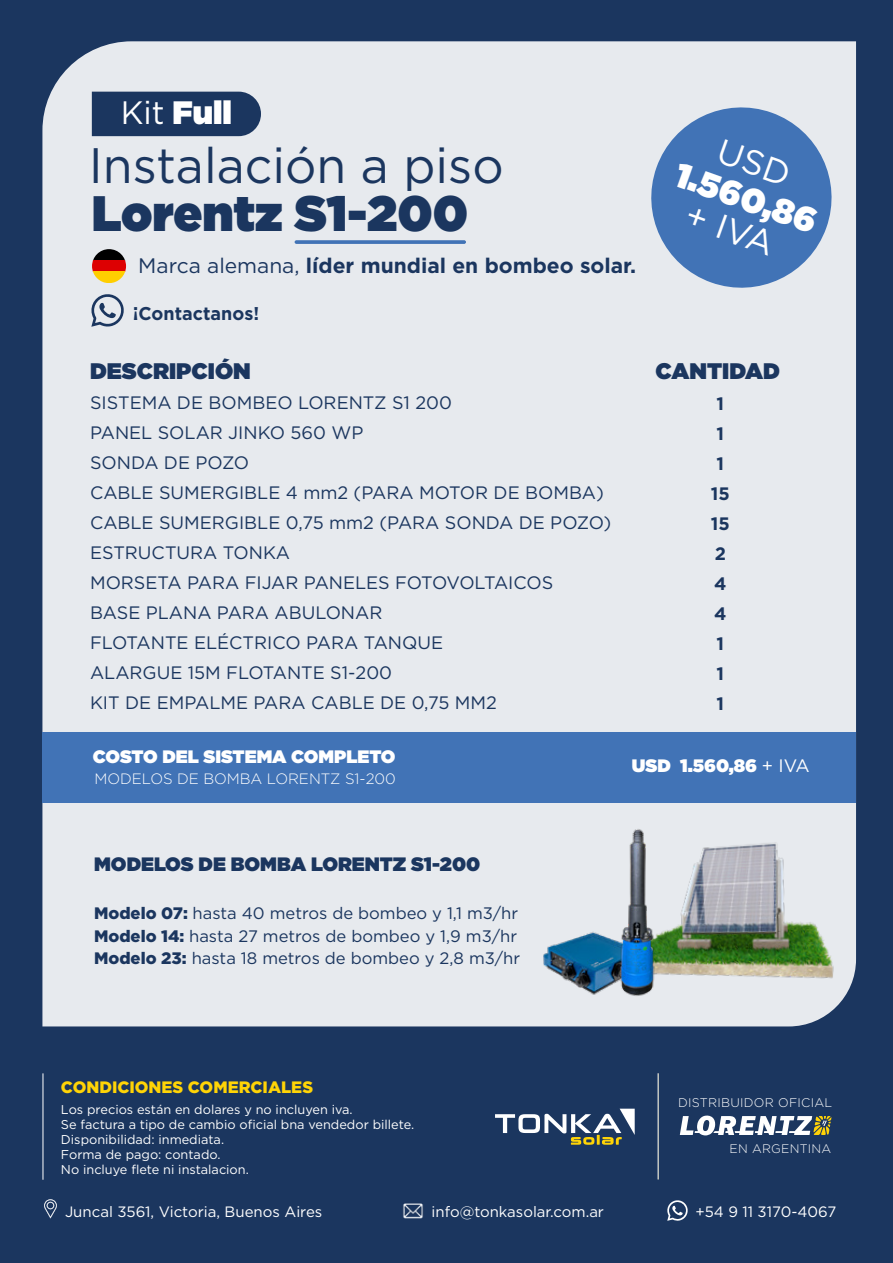
<style>
.page{position:relative;width:893px;height:1263px;background:#1b365f}
.page>*{position:absolute;margin:0;border:0;box-sizing:border-box;transform-origin:0 0}
.t1{font:49.8px "Gotham";color:#1b365f}
.t2{font:900 49.8px "Gotham";color:#1b365f}
.t3{font:900 34.5px "Gotham";color:#fff}
.t4{font:34.5px "Gotham";color:#fff}
.t5{font:900 32.4px "Gotham";color:#fff}
.t6{font:900 22.5px "Gotham";color:#1b365f}
.t7{font:700 21px "Gotham";color:#1b365f}
.t8{font:900 19.35px "Gotham";color:#1b365f}
.t9{font:700 18.45px "Gotham";color:#1b365f}
.t10{font:18px/30px "Gotham";color:#1b365f}
.t11{font:900 18px "Gotham";color:#fff}
.t12{font:700 18px/30px "Gotham";color:#1b365f;text-align:center}
.t13{font:16.65px/22.5px "Gotham";color:#1b365f}
.t14{font:900 16.5px "Gotham";color:#ffd406}
.t15{font:15px "Gotham";color:#fff}
.t16{font:300 15px "Gotham";color:#fff}
.t17{font:12.75px/15px "Gotham";color:#fff}
.t18{font:300 12.45px "Gotham";letter-spacing:.02em;color:#fff}
.t19{font:300 12.3px "Gotham";letter-spacing:.02em;color:#fff}
.s1{font-weight:400}
.s2{font-weight:900}
</style>
<div class="page">
<div style="left:42px;top:41px;width:814px;height:985px;background:#e7eaee"></div>
<div style="left:42px;top:733px;width:814px;height:70px;background:#4173b6"></div>
<svg style="left:92px;top:249px;width:34px;height:11px"></svg>
<div style="left:92px;top:260px;width:34px;height:12px;background:#dd0002"></div>
<svg style="left:92px;top:272px;width:34px;height:11px"></svg>
<hr style="left:658px;top:1073px;width:1px;height:106px;background:#fff">
<svg style="left:495px;top:1109px;width:140px;height:36px"></svg>
<svg style="left:680px;top:1115px;width:151px;height:20px"></svg>
<svg style="left:88px;top:292px;width:37px;height:35px"></svg>
<svg style="left:667px;top:1200px;width:21px;height:21px"></svg>
<img style="left:403px;top:1203px;width:20px;height:16px">
<hr style="left:43px;top:1073px;width:1px;height:107px;background:#fff">
<svg style="left:44px;top:1199px;width:13px;height:19px"></svg>
<svg style="left:92px;top:92px;width:169px;height:44px"></svg>
<svg style="left:295px;top:240px;width:171px;height:4px"></svg>
<img style="left:586px;top:820px;width:263px;height:200px">
<img style="left:536px;top:926px;width:77px;height:72px">
<img style="left:613px;top:815px;width:44px;height:189px">
<svg style="left:640px;top:96px;width:203px;height:203px;background:#80a0cb"></svg>
<h3 class="t5" style="left:121px;top:90px;width:113px"><span class="s1">Kit</span> Full</h3>
<h1 class="t1" style="left:89px;top:134px;width:416px">Instalación a piso</h1>
<h1 class="t2" style="left:92px;top:178px;width:378px">Lorentz S1-200</h1>
<p class="t7" style="left:138px;top:252px;width:499px"><span class="s1">Marca alemana,</span> líder mundial en bombeo solar.</p>
<p class="t9" style="left:133px;top:301px;width:128px">¡Contactanos!</p>
<h2 class="t3" style="left:685px;top:149px;width:149px;rotate:20deg">1.560,86</h2>
<h2 class="t4" style="left:695px;top:193px;width:93px;rotate:20deg">+ IVA</h2>
<p class="t6" style="left:90px;top:355px;width:162px">DESCRIPCIÓN</p>
<p class="t6" style="left:656px;top:355px;width:126px">CANTIDAD</p>
<p class="t10" style="left:90px;top:387px;width:523px">SISTEMA DE BOMBEO LORENTZ S1 200<br>PANEL SOLAR JINKO 560 WP<br>SONDA DE POZO<br>CABLE SUMERGIBLE 4 mm2 (PARA MOTOR DE BOMBA)<br>CABLE SUMERGIBLE 0,75 mm2 (PARA SONDA DE POZO)<br>ESTRUCTURA TONKA<br>MORSETA PARA FIJAR PANELES FOTOVOLTAICOS<br>BASE PLANA PARA ABULONAR<br>FLOTANTE ELÉCTRICO PARA TANQUE<br>ALARGUE 15M FLOTANTE S1-200<br>KIT DE EMPALME PARA CABLE DE 0,75 MM2</p>
<p class="t12" style="left:711px;top:388px;width:20px">1<br>1<br>1<br>15<br>15<br>2<br>4<br>4<br>1<br>1<br>1</p>
<p class="t11" style="left:93px;top:744px;width:304px">COSTO DEL SISTEMA COMPLETO</p>
<p class="t16" style="left:94px;top:769px;width:303px">MODELOS DE BOMBA LORENTZ S1-200</p>
<p class="t8" style="left:94px;top:850px;width:388px">MODELOS DE BOMBA LORENTZ S1-200</p>
<p class="t13" style="left:94px;top:901px;width:427px"><span class="s2">Modelo 07:</span> hasta 40 metros de bombeo y 1,1 m3/hr<br><span class="s2">Modelo 14:</span> hasta 27 metros de bombeo y 1,9 m3/hr<br><span class="s2">Modelo 23:</span> hasta 18 metros de bombeo y 2,8 m3/hr</p>
<p class="t11" style="left:632px;top:753px;width:179px">USD 1.560,86 <span class="s1">+ IVA</span></p>
<p class="t14" style="left:61px;top:1076px;width:254px">CONDICIONES COMERCIALES</p>
<p class="t17" style="left:61px;top:1102px;width:355px">Los precios están en dolares y no incluyen iva.<br>Se factura a tipo de cambio oficial bna vendedor billete.<br>Disponibilidad: inmediata.<br>Forma de pago: contado.<br>No incluye flete ni instalacion.</p>
<p class="t15" style="left:65px;top:1201px;width:259px">Juncal 3561, Victoria, Buenos Aires</p>
<p class="t18" style="left:678px;top:1095px;width:156px">DISTRIBUIDOR OFICIAL</p>
<p class="t19" style="left:730px;top:1141px;width:103px">EN ARGENTINA</p>
<p class="t15" style="left:432px;top:1201px;width:174px">info@tonkasolar.com.ar</p>
<p class="t15" style="left:695px;top:1202px;width:142px">+54 9 11 3170-4067</p>
</div>
